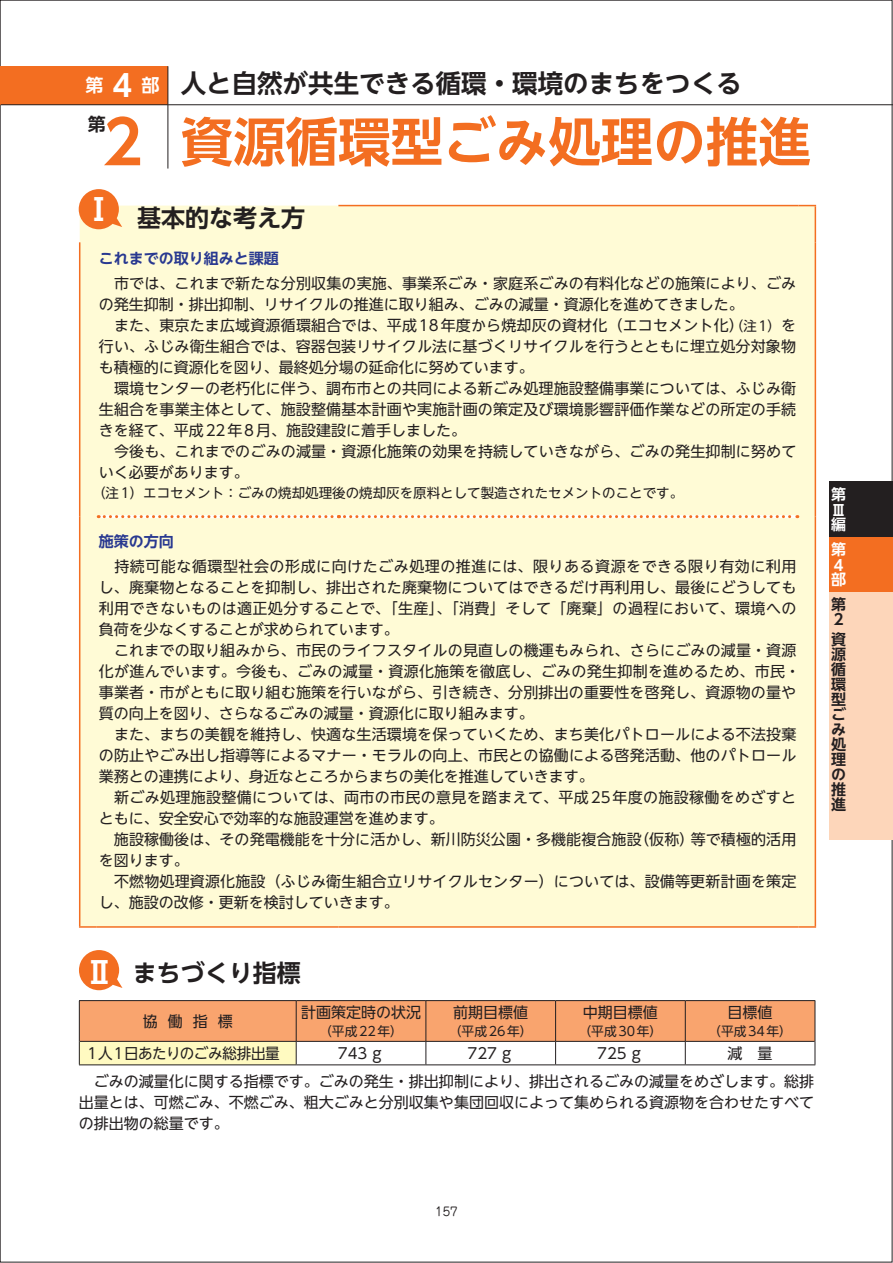
<style>
.page{position:relative;width:893px;height:1263px;background:#fff}
.page>*{position:absolute;margin:0;border:0;box-sizing:border-box;transform-origin:0 0}
.t1{font:700 52.5px "UD Shin Go NT Pro De";color:#f36e21}
.t2{font:700 30px "UD Shin Go NT Pro De";color:#fff}
.t3{font:700 25.5px "UD Shin Go NT Pro De";color:#231f20}
.t4{font:700 24px "UD Shin Go NT Pro De";color:#231f20}
.t5{font:700 18px "UD Shin Go NT Pro De";color:#231f20}
.t6{font:15px/21px "UD Shin Go NT Pro";letter-spacing:.01em;color:#231f20}
.t7{font:700 15px "UD Shin Go NT Pro De";color:#283890}
.t8{font:700 15px/15px "UD Shin Go NT Pro De";color:#231f20}
.t9{font:15px "UD Shin Go NT Pro";letter-spacing:-.02em;color:#231f20}
.t10{font:700 15px/15px "UD Shin Go NT Pro De";color:#fff}
.t11{font:13.5px "UD Shin Go NT Pro";color:#231f20}
.t12{font:12.75px "UD Shin Go NT Pro";letter-spacing:.06em;color:#231f20}
.t13{font:12px "Jun 201 Pro";color:#231f20}
.s1{font-size:18px;color:#fff}
.s2{font-size:30px;color:#fff}
.s3{font-size:60px}
.s4{font-size:13.5px}
</style>
<div class="page">
<div style="left:829px;top:482px;width:64px;height:55px;background:#231f20"></div>
<div style="left:829px;top:537px;width:64px;height:55px;background:#f36e21"></div>
<div style="left:829px;top:592px;width:64px;height:247px;background:#fdd6ba"></div>
<div style="left:1px;top:66px;width:167px;height:39px;background:#f36e21"></div>
<hr style="left:168px;top:66px;width:1px;height:39px;background:#231f20">
<hr style="left:1px;top:104px;width:167px;height:1px;background:#231f20">
<hr style="left:168px;top:104px;width:725px;height:1px;background:#231f20">
<hr style="left:168px;top:105px;width:1px;height:64px;background:#231f20">
<div style="left:80px;top:206px;width:735px;height:720px;background:#fffbd6"></div>
<hr style="left:338px;top:205px;width:460px;height:1px;background:#f36e21">
<svg style="left:798px;top:205px;width:18px;height:1px"></svg>
<hr style="left:815px;top:206px;width:1px;height:36px;background:#f36e21">
<hr style="left:79px;top:242px;width:1px;height:275px;background:#f36e21">
<hr style="left:815px;top:242px;width:1px;height:275px;background:#f36e21">
<hr style="left:79px;top:517px;width:1px;height:409px;background:#f36e21">
<hr style="left:815px;top:517px;width:1px;height:409px;background:#f36e21">
<svg style="left:79px;top:926px;width:18px;height:2px"></svg>
<hr style="left:97px;top:926px;width:241px;height:2px;background:#f36e21">
<hr style="left:338px;top:926px;width:460px;height:2px;background:#f36e21">
<svg style="left:798px;top:926px;width:18px;height:2px"></svg>
<svg style="left:98px;top:515px;width:700px;height:3px"></svg>
<svg style="left:79px;top:950px;width:43px;height:40px"></svg>
<svg style="left:79px;top:1000px;width:737px;height:64px"></svg>
<hr style="left:79px;top:1064px;width:217px;height:1px;background:#231f20">
<hr style="left:296px;top:1064px;width:130px;height:1px;background:#231f20">
<hr style="left:426px;top:1064px;width:130px;height:1px;background:#231f20">
<hr style="left:556px;top:1064px;width:129px;height:1px;background:#231f20">
<hr style="left:685px;top:1064px;width:130px;height:1px;background:#231f20">
<svg style="left:79px;top:189px;width:43px;height:40px;background:#f59153"></svg>
<h3 class="t3" style="left:86px;top:63px;width:658px"><span class="s1">第</span> <span class="s2">4</span> <span class="s1">部</span> 人と自然が共生できる循環・環境のまちをつくる</h3>
<p class="t5" style="left:88px;top:110px;width:20px">第</p>
<h1 class="t1" style="left:103px;top:99px;width:709px"><span class="s3">2</span> 資源循環型ごみ処理の推進</h1>
<h3 class="t4" style="left:137px;top:198px;width:169px">基本的な考え方</h3>
<p class="t7" style="left:99px;top:246px;width:182px">これまでの取り組みと課題</p>
<p class="t6" style="left:99px;top:273px;width:699px">　市では、これまで新たな分別収集の実施、事業系ごみ・家庭系ごみの有料化などの施策により、ごみの発生抑制・排出抑制、リサイクルの推進に取り組み、ごみの減量・資源化を進めてきました。<br>　また、東京たま広域資源循環組合では、平成18年度から焼却灰の資材化（エコセメント化）<span class="s4">（注1）</span>を行い、ふじみ衛生組合では、容器包装リサイクル法に基づくリサイクルを行うとともに埋立処分対象物も積極的に資源化を図り、最終処分場の延命化に努めています。<br>　環境センターの老朽化に伴う、調布市との共同による新ごみ処理施設整備事業については、ふじみ衛生組合を事業主体として、施設整備基本計画や実施計画の策定及び環境影響評価作業などの所定の手続きを経て、平成22年8月、施設建設に着手しました。<br>　今後も、これまでのごみの減量・資源化施策の効果を持続していきながら、ごみの発生抑制に努めていく必要があります。</p>
<p class="t11" style="left:92px;top:482px;width:593px">（注1）エコセメント：ごみの焼却処理後の焼却灰を原料として製造されたセメントのことです。</p>
<p class="t7" style="left:99px;top:529px;width:76px">施策の方向</p>
<p class="t6" style="left:99px;top:555px;width:703px">　持続可能な循環型社会の形成に向けたごみ処理の推進には、限りある資源をできる限り有効に利用し、廃棄物となることを抑制し、排出された廃棄物についてはできるだけ再利用し、最後にどうしても利用できないものは適正処分することで、「生産」、「消費」そして「廃棄」の過程において、環境への負荷を少なくすることが求められています。<br>　これまでの取り組みから、市民のライフスタイルの見直しの機運もみられ、さらにごみの減量・資源化が進んでいます。今後も、ごみの減量・資源化施策を徹底し、ごみの発生抑制を進めるため、市民・事業者・市がともに取り組む施策を行いながら、引き続き、分別排出の重要性を啓発し、資源物の量や質の向上を図り、さらなるごみの減量・資源化に取り組みます。<br>　また、まちの美観を維持し、快適な生活環境を保っていくため、まち美化パトロールによる不法投棄の防止やごみ出し指導等によるマナー・モラルの向上、市民との協働による啓発活動、他のパトロール業務との連携により、身近なところからまちの美化を推進していきます。<br>　新ごみ処理施設整備については、両市の市民の意見を踏まえて、平成25年度の施設稼働をめざすとともに、安全安心で効率的な施設運営を進めます。<br>　施設稼働後は、その発電機能を十分に活かし、新川防災公園・多機能複合施設（仮称）等で積極的活用を図ります。<br>　不燃物処理資源化施設（ふじみ衛生組合立リサイクルセンター）については、設備等更新計画を策定し、施設の改修・更新を検討していきます。</p>
<h2 class="t2" style="left:84px;top:185px;width:31px">Ⅰ</h2>
<p class="t10" style="left:831px;top:487px;width:16px">第<br>Ⅲ編</p>
<p class="t10" style="left:831px;top:542px;width:16px">第<br>４部</p>
<p class="t8" style="left:831px;top:596px;width:16px;line-height:15.5px">第<br>２</p>
<p class="t8" style="left:831px;top:631px;width:17px;text-align:justify">資源循環型ごみ処理の推進</p>
<h3 class="t4" style="left:84px;top:953px;width:218px"><span class="s2">Ⅱ</span> まちづくり指標</h3>
<p class="t6" style="left:143px;top:1010px;width:91px">協 働 指 標</p>
<p class="t6" style="left:301px;top:1001px;width:122px">計画策定時の状況</p>
<p class="t12" style="left:319px;top:1020px;width:85px">（平成22年）</p>
<p class="t6" style="left:453px;top:1001px;width:76px">前期目標値</p>
<p class="t12" style="left:449px;top:1020px;width:85px">（平成26年）</p>
<p class="t6" style="left:583px;top:1001px;width:76px">中期目標値</p>
<p class="t12" style="left:579px;top:1020px;width:85px">（平成30年）</p>
<p class="t6" style="left:728px;top:1001px;width:46px">目標値</p>
<p class="t12" style="left:708px;top:1020px;width:85px">（平成34年）</p>
<p class="t9" style="left:87px;top:1041px;width:194px">1人1日あたりのごみ総排出量</p>
<p class="t6" style="left:338px;top:1042px;width:48px">743ｇ</p>
<p class="t6" style="left:467px;top:1042px;width:48px">727ｇ</p>
<p class="t6" style="left:597px;top:1042px;width:48px">725ｇ</p>
<p class="t6" style="left:79px;top:1038px;width:737px;line-height:28.2px;text-indent:649px">減　量<br>　ごみの減量化に関する指標です。ごみの発生・排出抑制により、排出されるごみの減量をめざします。総排</p>
<p class="t6" style="left:79px;top:1091px;width:737px">出量とは、可燃ごみ、不燃ごみ、粗大ごみと分別収集や集団回収によって集められる資源物を合わせたすべての排出物の総量です。</p>
<p class="t13" style="left:435px;top:1202px;width:24px">157</p>
</div>
